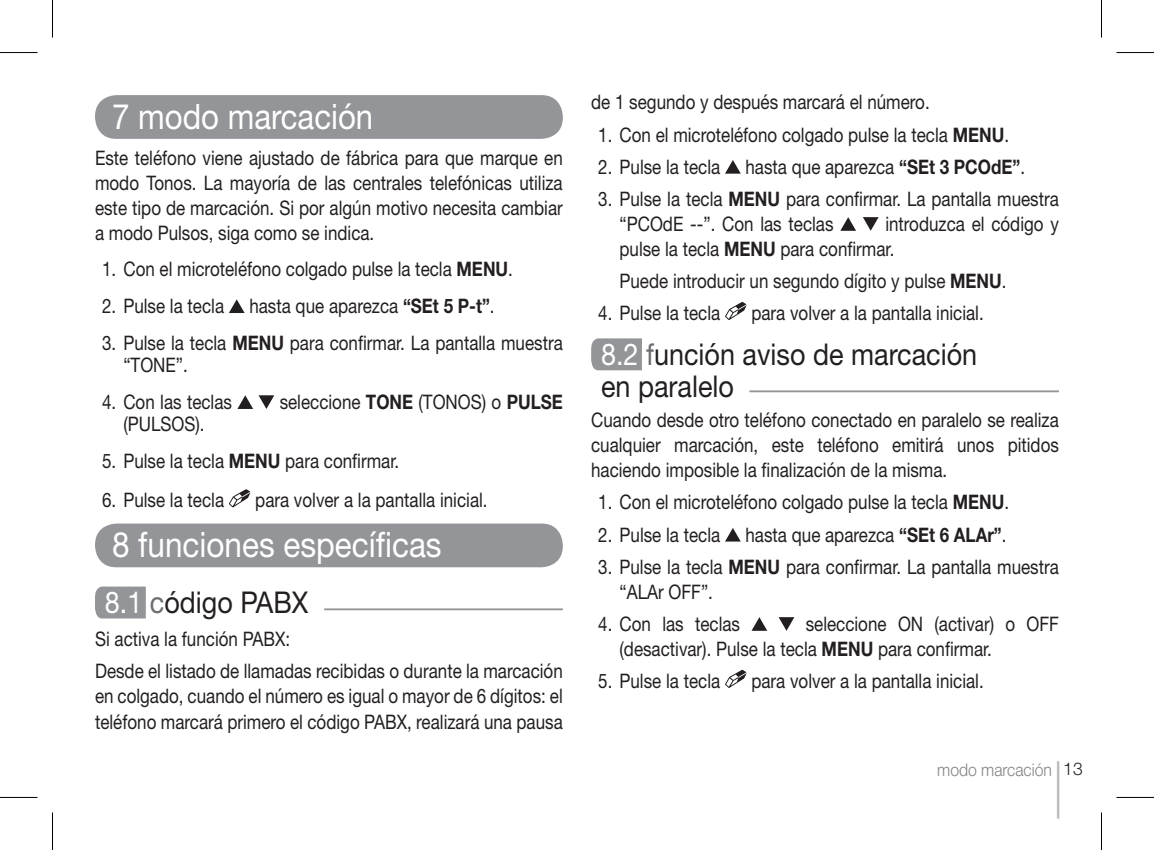
<style>
.page{position:relative;width:1154px;height:850px;background:#fff}
.page>*{position:absolute;margin:0;border:0;box-sizing:border-box;transform-origin:0 0}
.t1{font:35px "Helvetica Neue LT Std";color:#fff;scale:.9 1}
.t2{font:30px/32px "Helvetica Neue LT Std";color:#231f20;scale:.9 1}
.t3{font:20px/25px "Helvetica Neue LT Std";color:#231f20;scale:.85 1}
.t4{font:300 17.5px "Helvetica Neue LT Std";color:#808285;scale:.9 1}
.s1{font-weight:700}
.s2{color:#fff}
.s3{color:#6c6d70}
.s4{color:#231f20}
</style>
<div class="page">
<hr style="left:1057px;top:760px;width:2px;height:58px;background:#bcbdc0">
<svg style="left:725px;top:160px;width:16px;height:13px"></svg>
<svg style="left:840px;top:217px;width:16px;height:14px"></svg>
<svg style="left:863px;top:217px;width:15px;height:14px"></svg>
<svg style="left:725px;top:301px;width:22px;height:19px"></svg>
<div style="left:591px;top:338px;width:51px;height:32px;background:#939598"></div>
<hr style="left:749px;top:390px;width:310px;height:2px;background:#939598">
<svg style="left:725px;top:528px;width:16px;height:13px"></svg>
<svg style="left:752px;top:617px;width:15px;height:13px"></svg>
<svg style="left:779px;top:617px;width:15px;height:13px"></svg>
<svg style="left:725px;top:669px;width:22px;height:19px"></svg>
<div style="left:95px;top:95px;width:468px;height:44px;background:#939598;border-radius:21px"></div>
<svg style="left:229px;top:299px;width:16px;height:14px"></svg>
<svg style="left:237px;top:395px;width:37px;height:14px"></svg>
<svg style="left:229px;top:489px;width:21px;height:18px"></svg>
<div style="left:95px;top:523px;width:468px;height:44px;background:#939598;border-radius:21px"></div>
<svg style="left:95px;top:586px;width:51px;height:32px;background:#97999c"></svg>
<hr style="left:324px;top:608px;width:239px;height:2px;background:#939598">
<hr style="left:0;top:52px;width:38px;height:1px;background:#000">
<hr style="left:1116px;top:52px;width:38px;height:1px;background:#000">
<hr style="left:0;top:796px;width:38px;height:1px;background:#000">
<hr style="left:1116px;top:796px;width:38px;height:1px;background:#000">
<hr style="left:52px;top:0;width:1px;height:38px;background:#000">
<hr style="left:52px;top:812px;width:1px;height:37px;background:#000">
<hr style="left:1101px;top:0;width:1px;height:38px;background:#000">
<hr style="left:1101px;top:812px;width:1px;height:37px;background:#000">
<h1 class="t1" style="left:112px;top:96px;width:292px">7 modo marcación</h1>
<p class="t3" style="left:95px;top:144px;width:552px;text-align:justify">Este teléfono viene ajustado de fábrica para que marque en modo Tonos. La mayoría de las centrales telefónicas utiliza este tipo de marcación. Si por algún motivo necesita cambiar a modo Pulsos, siga como se indica.</p>
<p class="t3" style="left:102px;top:256px;width:485px">1. Con el microteléfono colgado pulse la tecla <span class="s1">MENU</span>.</p>
<p class="t3" style="left:102px;top:293px;width:145px">2. Pulse la tecla</p>
<p class="t3" style="left:249px;top:293px;width:290px">hasta que aparezca <span class="s1">“SEt 5 P-t”</span>.</p>
<p class="t3" style="left:123px;top:331px;width:518px;line-height:22.5px;text-indent:-21px">3. Pulse la tecla <span class="s1">MENU</span> para confirmar. La pantalla muestra “TONE”.</p>
<p class="t3" style="left:102px;top:389px;width:154px">4. Con las teclas</p>
<p class="t3" style="left:280px;top:389px;width:335px">seleccione <span class="s1">TONE</span> (TONOS) o <span class="s1">PULSE</span></p>
<p class="t3" style="left:123px;top:411px;width:97px">(PULSOS).</p>
<p class="t3" style="left:102px;top:448px;width:351px">5. Pulse la tecla <span class="s1">MENU</span> para confirmar.</p>
<p class="t3" style="left:102px;top:487px;width:145px">6. Pulse la tecla</p>
<p class="t3" style="left:255px;top:487px;width:275px">para volver a la pantalla inicial.</p>
<h1 class="t1" style="left:112px;top:524px;width:368px">8 funciones específicas</h1>
<h2 class="t2" style="left:105px;top:585px;width:228px"><span class="s2">8.1</span> <span class="s3">c</span>ódigo PABX</h2>
<p class="t3" style="left:95px;top:622px;width:552px;line-height:32px">Si activa la función PABX:<br>Desde el listado de llamadas recibidas o durante la marcación</p>
<p class="t3" style="left:95px;top:683px;width:552px">en colgado, cuando el número es igual o mayor de 6 dígitos: el teléfono marcará primero el código PABX, realizará una pausa</p>
<p class="t3" style="left:591px;top:89px;width:400px">de 1 segundo y después marcará el número.</p>
<p class="t3" style="left:598px;top:122px;width:485px">1. Con el microteléfono colgado pulse la tecla <span class="s1">MENU</span>.</p>
<p class="t3" style="left:598px;top:154px;width:145px">2. Pulse la tecla</p>
<p class="t3" style="left:745px;top:154px;width:330px">hasta que aparezca <span class="s1">“SEt 3 PCOdE”</span>.</p>
<p class="t3" style="left:619px;top:186px;width:518px;text-indent:-21px">3. Pulse la tecla <span class="s1">MENU</span> para confirmar. La pantalla muestra “PCOdE --”. Con las teclas</p>
<p class="t3" style="left:619px;top:211px;width:518px;text-indent:266px">introduzca el código y pulse la tecla <span class="s1">MENU</span> para confirmar.</p>
<p class="t3" style="left:619px;top:268px;width:457px">Puede introducir un segundo dígito y pulse <span class="s1">MENU</span>.</p>
<p class="t3" style="left:598px;top:300px;width:145px">4. Pulse la tecla</p>
<p class="t3" style="left:751px;top:300px;width:275px">para volver a la pantalla inicial.</p>
<h2 class="t2" style="left:601px;top:338px;width:419px"><span class="s2">8.2</span> <span class="s3">f</span>unción aviso de marcación en paralelo</h2>
<p class="t3" style="left:591px;top:407px;width:552px;text-align:justify">Cuando desde otro teléfono conectado en paralelo se realiza cualquier marcación, este teléfono emitirá unos pitidos haciendo imposible la finalización de la misma.</p>
<p class="t3" style="left:598px;top:489px;width:485px">1. Con el microteléfono colgado pulse la tecla <span class="s1">MENU</span>.</p>
<p class="t3" style="left:598px;top:521px;width:145px">2. Pulse la tecla</p>
<p class="t3" style="left:745px;top:521px;width:309px">hasta que aparezca <span class="s1">“SEt 6 ALAr”</span>.</p>
<p class="t3" style="left:619px;top:553px;width:518px;text-indent:-21px">3. Pulse la tecla <span class="s1">MENU</span> para confirmar. La pantalla muestra “ALAr OFF”.</p>
<p class="t3" style="left:598px;top:610px;width:168px">4. Con las teclas</p>
<p class="t3" style="left:619px;top:610px;width:518px;text-indent:186px">seleccione ON (activar) o OFF (desactivar). Pulse la tecla <span class="s1">MENU</span> para confirmar.</p>
<p class="t3" style="left:598px;top:667px;width:145px">5. Pulse la tecla</p>
<p class="t3" style="left:751px;top:667px;width:275px">para volver a la pantalla inicial.</p>
<p class="t4" style="left:937px;top:758px;width:163px">modo marcación <span class="s4">13</span></p>
</div>
